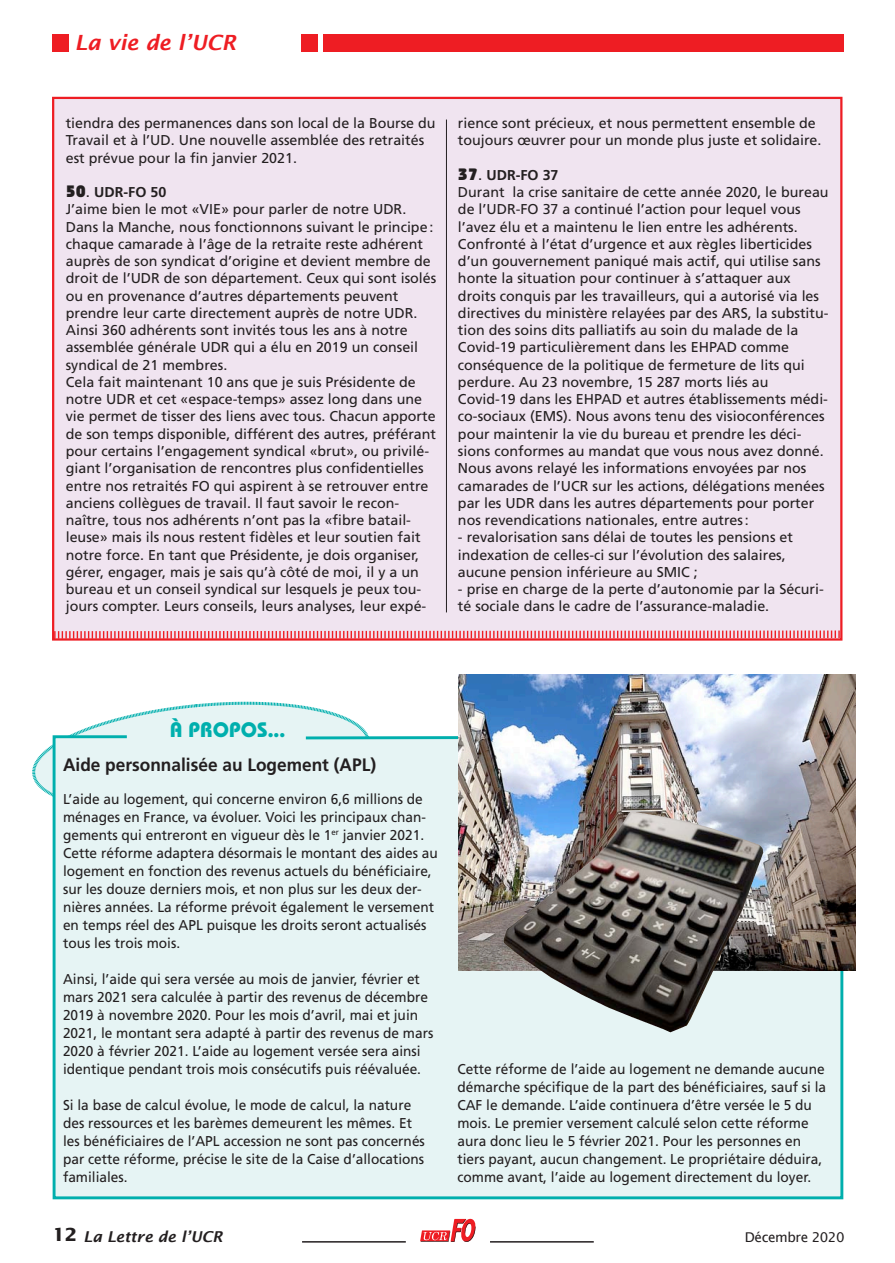
<style>
.page{position:relative;width:895px;height:1263px;background:#fff}
.page>*{position:absolute;margin:0;border:0;box-sizing:border-box;transform-origin:0 0}
.t1{font:italic 600 21px "Lucida Sans";color:#ee1d23}
.t2{font:700 21px "Bauhaus";color:#00afad}
.t3{font:700 18px "Frutiger";color:#231f20;scale:.96 1}
.t4{font:italic 600 15px "Lucida Sans";color:#231f20}
.t5{font:14.25px/17.2px "Frutiger";color:#231f20}
.t6{font:14.25px/18px "Frutiger";color:#231f20;scale:.96 1}
.t7{font:13.5px "Lucida Sans";letter-spacing:-.03em;color:#231f20}
.s1{font-family:"Bauhaus";font-weight:800;font-size:16.5px}
.s2{font-size:15px}
.s3{font-weight:700}
.s4{font-weight:700;font-style:normal;font-size:18px}
</style>
<div class="page">
<svg style="left:420px;top:1219px;width:55px;height:23px"></svg>
<hr style="left:490px;top:1241px;width:104px;height:1px;background:#231f20">
<hr style="left:302px;top:1241px;width:104px;height:1px;background:#231f20">
<div style="left:323px;top:34px;width:520px;height:17px;background:#ee1d23"></div>
<div style="left:301px;top:34px;width:17px;height:17px;background:#ee1d23"></div>
<div style="left:52px;top:34px;width:16px;height:17px;background:#ee1d23"></div>
<div style="left:52px;top:97px;width:790px;height:543px;background:#f0e4f0;border:2px solid #ee1d23"></div>
<hr style="left:446px;top:120px;width:1px;height:492px;background:#231f20">
<svg style="left:32px;top:701px;width:336px;height:95px"></svg>
<div style="left:51px;top:734px;width:793px;height:466px;background:#e6f4f4"></div>
<svg style="left:53px;top:629px;width:787px;height:11px"></svg>
<img style="left:458px;top:674px;width:398px;height:297px">
<img style="left:573px;top:812px;width:57px;height:64px">
<h1 class="t1" style="left:75px;top:31px;width:163px">La vie de l’UCR</h1>
<p class="t5" style="left:66px;top:114px;width:371px">tiendra des permanences dans son local de la Bourse du<br>Travail et à l’UD. Une nouvelle assemblée des retraités est prévue pour la fin janvier 2021.</p>
<p class="t5" style="left:66px;top:183px;width:372px"><span class="s1">50</span><span class="s2">.</span> <span class="s3">UDR-FO 50<br></span>J’aime bien le mot «VI E» pour parler de notre UDR.<br>Dans la Manche, nous fonctionnons suivant le principe: chaque camarade à l’âge de la retraite reste adhérent auprès de son syndicat d’origine et devient membre de droit de l’UDR de son département. Ceux qui sont isolés ou en provenance d’autres départements peuvent prendre leur carte directement auprès de notre UDR.<br>Ainsi 360 adhérents sont invités tous les ans à notre assemblée générale UDR qui a élu en 2019 un conseil syndical de 21 membres.<br>Cela fait maintenant 10 ans que je suis Présidente de notre UDR et cet «espace-temps» assez long dans une vie permet de tisser des liens avec tous. Chacun apporte de son temps disponible, différent des autres, préférant pour certains l’engagement syndical «brut», ou privilé&shy;giant l’organisation de rencontres plus confidentielles entre nos retraités FO qui aspirent à se retrouver entre anciens collègues de travail. I l faut savoir le recon&shy;naître, tous nos adhérents n’ont pas la «fibre batail&shy;leuse» mais ils nous restent fidèles et leur soutien fait notre force. En tant que Présidente, je dois organiser, gérer, engager, mais je sais qu’à côté de moi, il y a un bureau et un conseil syndical sur lesquels je peux tou&shy;jours compter. Leurs conseils, leurs analyses, leur expé-</p>
<p class="t5" style="left:458px;top:114px;width:365px">rience sont précieux, et nous permettent ensemble de toujours œuvrer pour un monde plus juste et solidaire.</p>
<p class="t5" style="left:458px;top:166px;width:372px"><span class="s1">37</span><span class="s2">.</span> <span class="s3">UDR-FO 37<br></span>Durant la crise sanitaire de cette année 2020, le bureau de l’UDR-FO 37 a continué l’action pour lequel vous l’avez élu et a maintenu le lien entre les adhérents.<br>Confronté à l’état d’urgence et aux règles liberticides d’un gouvernement paniqué mais actif, qui utilise sans honte la situation pour continuer à s’attaquer aux droits conquis par les travailleurs, qui a autorisé via les directives du ministère relayées par des ARS, la substitu&shy;tion des soins dits palliatifs au soin du malade de la Covid-19 particulièrement dans les Ehpad</p>
<p class="t5" style="left:458px;top:339px;width:348px;text-indent:283px">comme conséquence de la politique de fermeture de lits qui perdure. Au 23 novembre, 15 287 morts liés au<br>Covid-19 dans les Ehpad</p>
<p class="t5" style="left:458px;top:390px;width:372px;text-indent:168px">et autres établissements médi&shy;co-sociaux (EMS). Nous avons tenu des visioconférences pour maintenir la vie du bureau et prendre les déci&shy;sions conformes au mandat que vous nous avez donné.<br>Nous avons relayé les informations envoyées par nos camarades de l’UCR sur les actions, délégations menées par les UDR dans les autres départements pour porter nos revendications nationales, entre autres:</p>
<p class="t5" style="left:458px;top:528px;width:336px">- revalorisation sans délai de toutes les pensions et indexation de celles-ci sur l’évolution des salaires, aucune pension inférieure au SMIC ;</p>
<p class="t5" style="left:458px;top:580px;width:367px">- prise en charge de la perte d’autonomie par la Sécuri&shy;té sociale dans le cadre de l’assurance-maladie.</p>
<h1 class="t2" style="left:170px;top:717px;width:117px">à PROPOS...</h1>
<p class="t3" style="left:63px;top:754px;width:328px">Aide personnalisée au Logement (APL)</p>
<p class="t6" style="left:63px;top:790px;width:392px">L’aide au logement, qui concerne environ 6,6 millions de ménages en France, va évoluer. Voici les principaux chan&shy;gements qui entreront en vigueur dès le 1<sup>er</sup> janvier 2021.<br>Cette réforme adaptera désormais le montant des aides au logement en fonction des revenus actuels du bénéficiaire, sur les douze derniers mois, et non plus sur les deux der&shy;nières années. La réforme prévoit également le versement en temps réel des APL puisque les droits seront actualisés tous les trois mois.</p>
<p class="t6" style="left:63px;top:970px;width:387px">Ainsi, l’aide qui sera versée au mois de janvier, février et mars 2021 sera calculée à partir des revenus de décembre 2019 à novembre 2020. Pour les mois d’avril, mai et juin 2021, le montant sera adapté à partir des revenus de mars 2020 à février 2021. L’aide au logement versée sera ainsi identique pendant trois mois consécutifs puis réévaluée.</p>
<p class="t6" style="left:63px;top:1096px;width:378px">Si la base de calcul évolue, le mode de calcul, la nature des ressources et les barèmes demeurent les mêmes. Et les bénéficiaires de l’APL accession ne sont pas concernés par cette réforme, précise le site de la Caise d’allocations familiales.</p>
<p class="t6" style="left:457px;top:1060px;width:386px">Cette réforme de l’aide au logement ne demande aucune démarche spécifique de la part des bénéficiaires, sauf si la CAF le demande. L’aide continuera d’être versée le 5 du mois. Le premier versement calculé selon cette réforme aura donc lieu le 5 février 2021. Pour les personnes en tiers payant, aucun changement. Le propriétaire déduira, comme avant, l’aide au logement directement du loyer.</p>
<p class="t4" style="left:53px;top:1227px;width:171px"><span class="s4">12</span> La Lettre de l’UCR</p>
<p class="t7" style="left:745px;top:1229px;width:101px">Décembre 2020</p>
</div>
